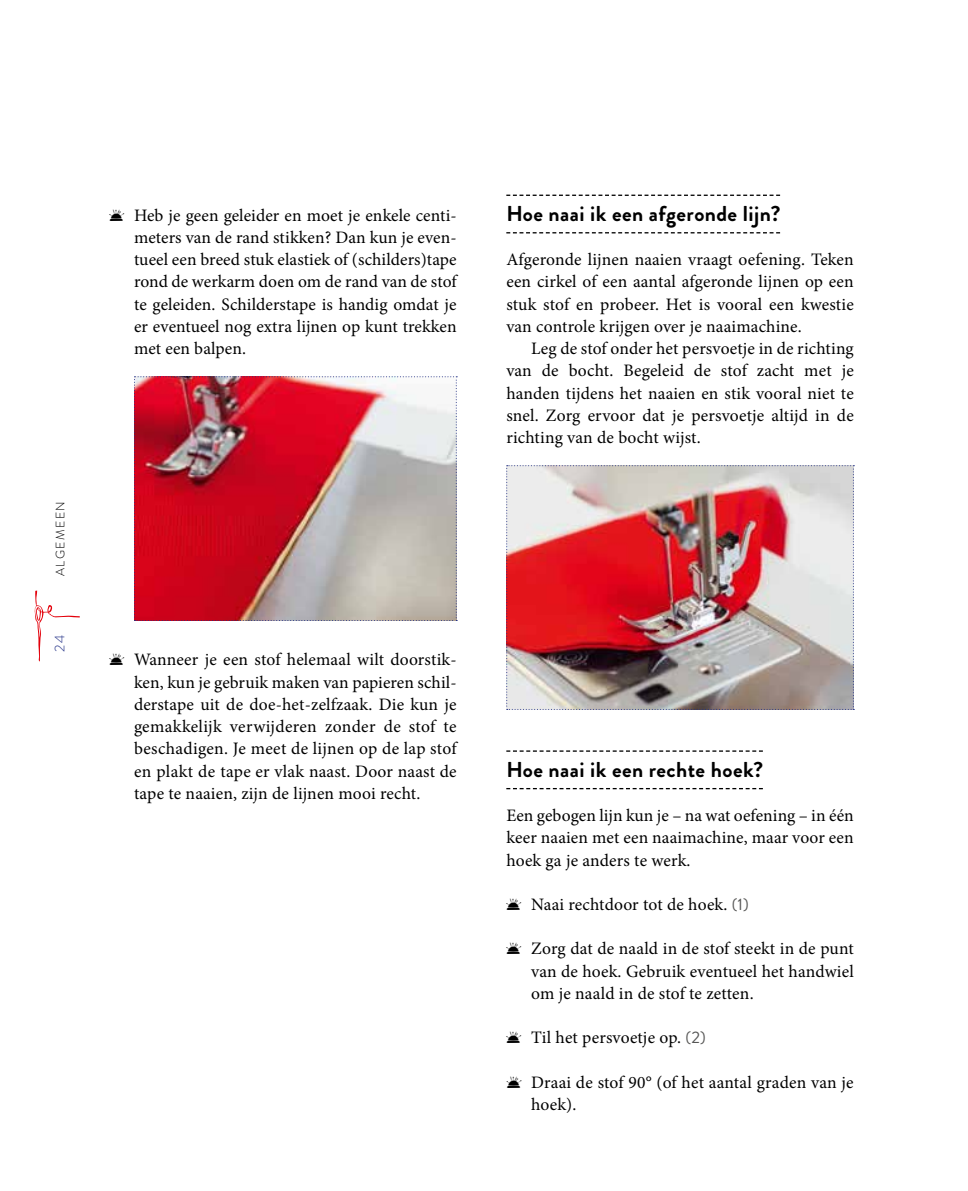
<style>
.page{position:relative;width:968px;height:1191px;background:#fff}
.page>*{position:absolute;margin:0;border:0;box-sizing:border-box;transform-origin:0 0}
.t1{font:700 21.53px "Brandon Grotesque";letter-spacing:.02em;color:#000}
.t2{font:17.5px/22.2px "Minion Pro";letter-spacing:.005em;color:#000;text-align:justify}
.t3{font:300 14px "Brandon Grotesque";color:#233187}
.t4{font:300 12.25px "Brandon Grotesque";letter-spacing:.115em;color:#000}
.s1{font-family:"Tailoring";font-size:16.62px}
.s2{font-family:"Brandon Grotesque";font-size:16.62px;color:#565655}
</style>
<div class="page">
<svg style="left:34px;top:590px;width:46px;height:71px"></svg>
<img style="left:134px;top:376px;width:323px;height:245px">
<img style="left:506px;top:465px;width:348px;height:245px">
<svg style="left:506px;top:195px;width:274px;height:1px"></svg>
<svg style="left:506px;top:232px;width:274px;height:1px"></svg>
<svg style="left:506px;top:750px;width:256px;height:1px"></svg>
<svg style="left:506px;top:788px;width:256px;height:1px"></svg>
<p class="t2" style="left:134px;top:204px;width:324px;text-indent:-25px"><span class="s1">&gt;</span> Heb je geen geleider en moet je enkele centi&shy;meters van de rand stikken? Dan kun je even&shy;tueel een breed stuk elastiek of (schilders)tape rond de werkarm doen om de rand van de stof te geleiden. Schilderstape is handig omdat je er eventueel nog extra lijnen op kunt trekken met een balpen.</p>
<p class="t4" style="left:52px;top:576px;width:76px;rotate:-90deg">ALGEMEEN</p>
<p class="t3" style="left:50px;top:652px;width:18px;rotate:-90deg">24</p>
<p class="t2" style="left:134px;top:649px;width:324px;text-indent:-25px"><span class="s1">&gt;</span> Wanneer je een stof helemaal wilt doorstik&shy;ken, kun je gebruik maken van papieren schil&shy;derstape uit de doe-het-zelfzaak. Die kun je gemakkelijk verwijderen zonder de stof te beschadigen. Je meet de lijnen op de lap stof en plakt de tape er vlak naast. Door naast de tape te naaien, zijn de lijnen mooi recht.</p>
<p class="t1" style="left:506px;top:198px;width:276px">Hoe naai ik een afgeronde lijn?</p>
<p class="t2" style="left:506px;top:248px;width:349px">Afgeronde lijnen naaien vraagt oefening. Teken een cirkel of een aantal afgeronde lijnen op een stuk stof en probeer. Het is vooral een kwestie van controle krijgen over je naaimachine.</p>
<p class="t2" style="left:506px;top:337px;width:349px;text-indent:25px">Leg de stof onder het persvoetje in de richting van de bocht. Begeleid de stof zacht met je handen tijdens het naaien en stik vooral niet te snel. Zorg ervoor dat je persvoetje altijd in de richting van de bocht wijst.</p>
<p class="t1" style="left:506px;top:754px;width:258px">Hoe naai ik een rechte hoek?</p>
<p class="t2" style="left:506px;top:804px;width:349px">Een gebogen lijn kun je – na wat oefening – in één keer naaien met een naaimachine, maar voor een hoek ga je anders te werk.</p>
<p class="t2" style="left:506px;top:893px;width:244px"><span class="s1">&gt;</span> Naai rechtdoor tot de hoek. <span class="s2">(1)</span></p>
<p class="t2" style="left:531px;top:937px;width:324px;text-indent:-25px"><span class="s1">&gt;</span> Zorg dat de naald in de stof steekt in de punt van de hoek. Gebruik eventueel het handwiel om je naald in de stof te zetten.</p>
<p class="t2" style="left:506px;top:1026px;width:201px"><span class="s1">&gt;</span> Til het persvoetje op. <span class="s2">(2)</span></p>
<p class="t2" style="left:531px;top:1071px;width:324px;text-indent:-25px"><span class="s1">&gt;</span> Draai de stof 90° (of het aantal graden van je hoek).</p>
</div>
